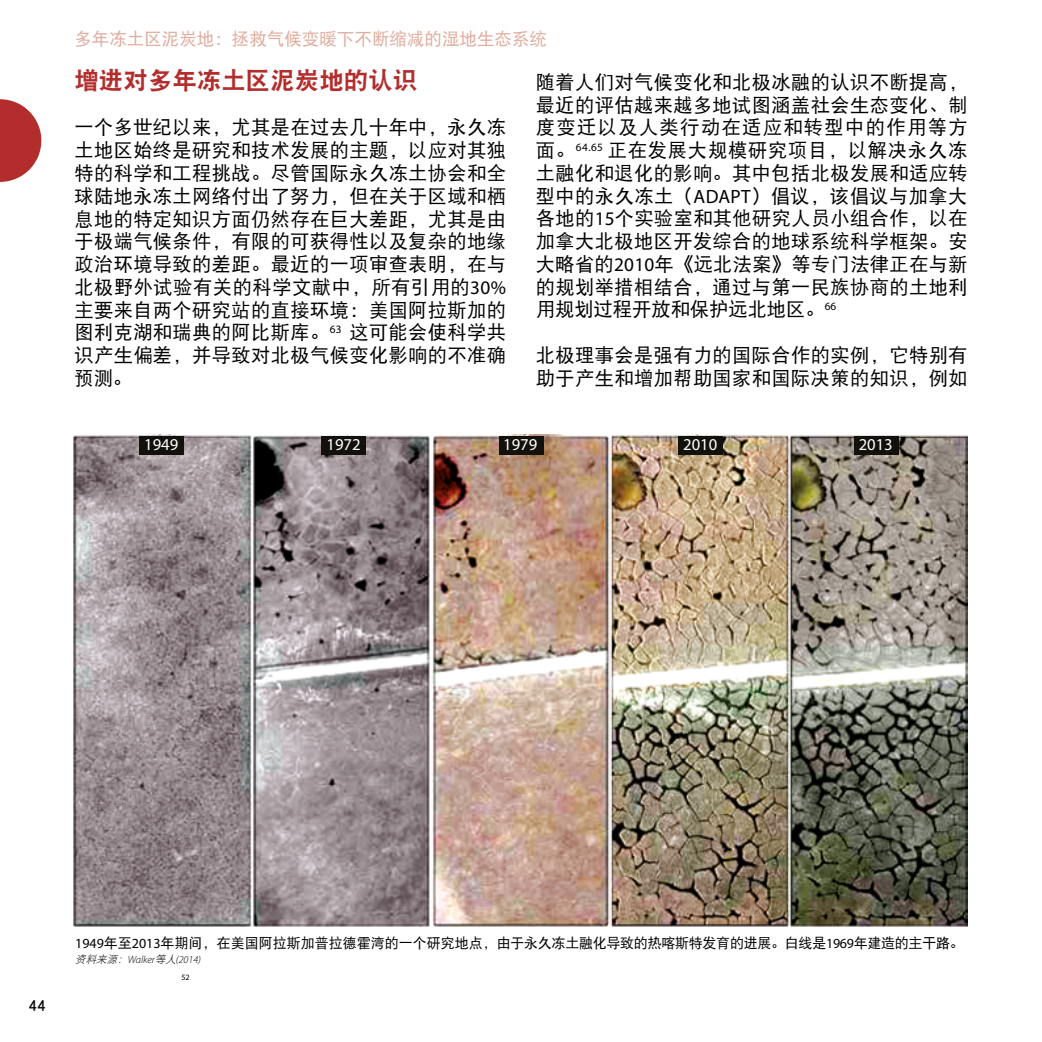
<style>
.page{position:relative;width:1042px;height:1042px;background:#fff}
.page>*{position:absolute;margin:0;border:0;box-sizing:border-box;transform-origin:0 0}
.t1{font:24.5px "DFP Hei W9";color:#b22d2c}
.t2{font:19.25px/22.8px "DFP Hei W5";letter-spacing:.02em;color:#000;text-align:justify}
.t3{font:17.5px "DFP Hei W5";color:#dfab9d}
.t4{font:17.5px "DFP Hei W5";color:#000}
.t5{font:16.62px "Myriad Pro";color:#fff}
.t6{font:14px "DFP Hei W5";letter-spacing:-.02em;color:#000}
.t7{font:italic 300 10.5px "Myriad Pro";color:#000}
.t8{font:8.22px "Myriad Pro";color:#000}
.s1{font-family:"Myriad Pro"}
.s2{font-family:"DFP Hei W3";font-weight:400}
</style>
<div class="page">
<svg style="left:0;top:99px;width:41px;height:83px"></svg>
<img style="left:73px;top:435px;width:894px;height:491px">
<div style="left:139px;top:436px;width:45px;height:18px;background:#12110c"></div>
<div style="left:500px;top:436px;width:44px;height:18px;background:#12110c"></div>
<div style="left:678px;top:436px;width:44px;height:18px;background:#12110c"></div>
<div style="left:854px;top:436px;width:44px;height:18px;background:#12110c"></div>
<div style="left:322px;top:436px;width:44px;height:18px;background:#12110c"></div>
<p class="t3" style="left:74px;top:29px;width:474px">多年冻土区泥炭地：拯救气候变暖下不断缩减的湿地生态系统</p>
<p class="t1" style="left:74px;top:67px;width:344px">增进对多年冻土区泥炭地的认识</p>
<p class="t2" style="left:74px;top:116px;width:433px">一个多世纪以来，尤其是在过去几十年中，永久冻土地区始终是研究和技术发展的主题，以应对其独特的科学和工程挑战。尽管国际永久冻土协会和全球陆地永冻土网络付出了努力，但在关于区域和栖息地的特定知识方面仍然存在巨大差距，尤其是由于极端气候条件，有限的可获得性以及复杂的地缘政治环境导致的差距。最近的一项审查表明，在与北极野外试验有关的科学文献中，所有引用的<span class="s1">30%</span>主要来自两个研究站的直接环境：美国阿拉斯加的图利克湖和瑞典的阿比斯库。<sup>63</sup> 这可能会使科学共识产生偏差，并导致对北极气候变化影响的不准确预测。</p>
<p class="t2" style="left:536px;top:70px;width:433px">随着人们对气候变化和北极冰融的认识不断提高，最近的评估越来越多地试图涵盖社会生态变化、制度变迁以及人类行动在适应和转型中的作用等方面。<sup>64.65</sup> 正在发展大规模研究项目，以解决永久冻土融化和退化的影响。其中包括北极发展和适应转型中的永久冻土（<span class="s1">ADAPT</span>）倡议，该倡议与加拿大各地的<span class="s1">15</span>个实验室和其他研究人员小组合作，以在加拿大北极地区开发综合的地球系统科学框架。安大略省的<span class="s1">2010</span>年《远北法案》等专门法律正在与新的规划举措相结合，通过与第一民族协商的土地利用规划过程开放和保护远北地区。<sup>66</sup></p>
<p class="t2" style="left:536px;top:343px;width:433px">北极理事会是强有力的国际合作的实例，它特别有助于产生和增加帮助国家和国际决策的知识，例如</p>
<p class="t5" style="left:144px;top:434px;width:36px">1949</p>
<p class="t5" style="left:326px;top:434px;width:36px">1972</p>
<p class="t5" style="left:503px;top:434px;width:36px">1979</p>
<p class="t5" style="left:683px;top:434px;width:36px">2010</p>
<p class="t5" style="left:858px;top:434px;width:36px">2013</p>
<p class="t4" style="left:28px;top:995px;width:19px">44</p>
<p class="t6" style="left:75px;top:935px;width:890px"><span class="s1">1949</span>年至<span class="s1">2013</span>年期间，在美国阿拉斯加普拉德霍湾的一个研究地点，由于永久冻土融化导致的热喀斯特发育的进展。白线是<span class="s1">1969</span>年建造的主干路。</p>
<p class="t7" style="left:75px;top:953px;width:127px"><span class="s2">资料来源：</span>Walker<span class="s2">等人</span>(2014)</p>
<p class="t8" style="left:181px;top:972px;width:10px">52</p>
</div>
